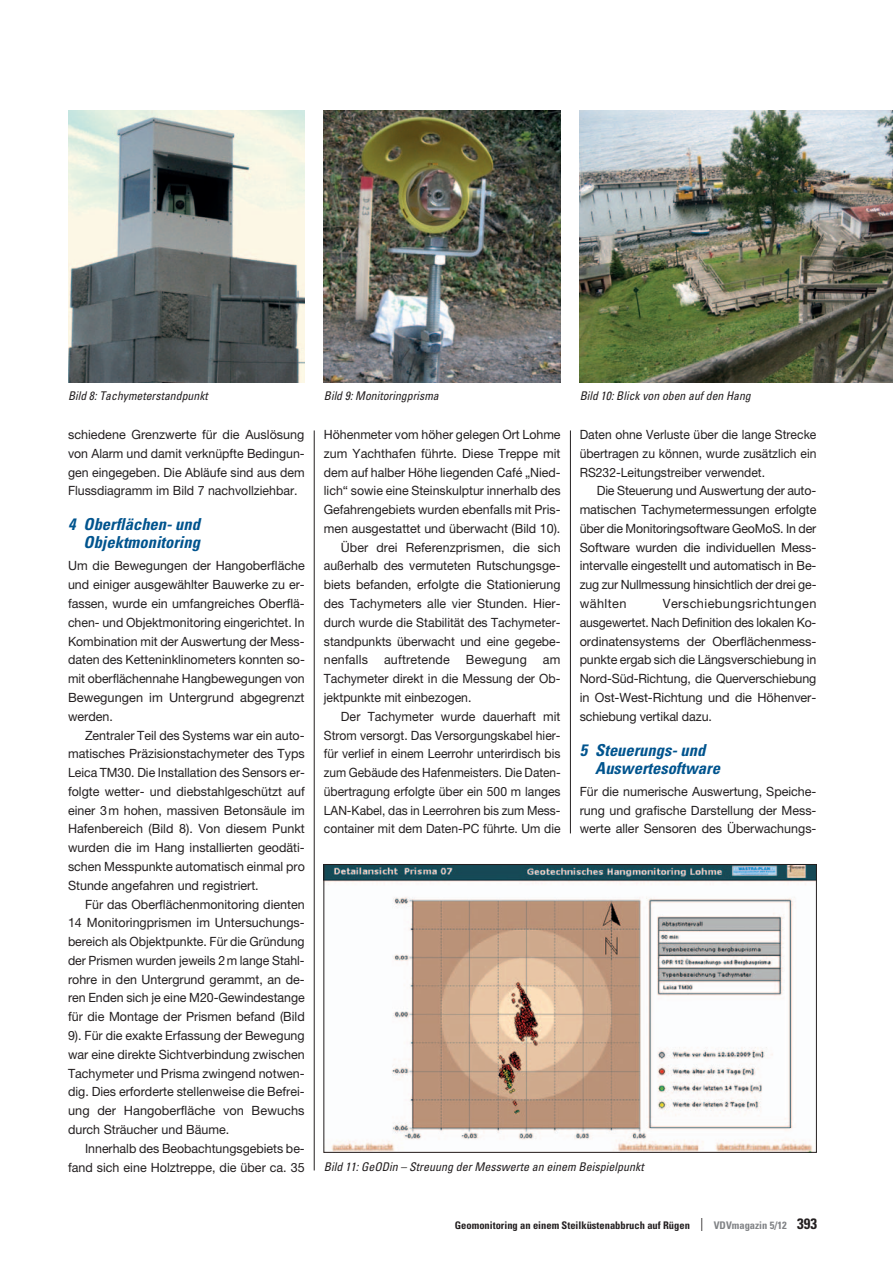
<style>
.page{position:relative;width:893px;height:1263px;background:#fff}
.page>*{position:absolute;margin:0;border:0;box-sizing:border-box;transform-origin:0 0}
.t1{font:italic 700 condensed 16.5px/18px "Univers LT Std";color:#00548e}
.t2{font:12.75px/18.8px "Helvetica Neue";color:#231f20;text-align:justify}
.t3{font:12.75px "Helvetica Neue";color:#231f20;scale:.96 1}
.t4{font:12.75px/18.8px "Helvetica Neue";color:#231f20;text-align:justify;scale:.95 1}
.t5{font:italic condensed 12px "Univers LT Std";color:#231f20}
.t6{font:700 condensed 10.5px "Univers LT Std";color:#231f20}
.s1{font-weight:300;font-size:18px}
.s2{color:#808285}
.s3{font-size:15px}
</style>
<div class="page">
<hr style="left:314px;top:430px;width:1px;height:740px;background:#231f20">
<hr style="left:570px;top:430px;width:1px;height:403px;background:#231f20">
<img style="left:68px;top:110px;width:237px;height:273px">
<img style="left:324px;top:110px;width:237px;height:273px">
<img style="left:580px;top:110px;width:313px;height:273px">
<img style="left:325px;top:866px;width:490px;height:285px">
<div style="left:323px;top:864px;width:494px;height:289px;border:1px solid #231f20"></div>
<p class="t5" style="left:68px;top:388px;width:141px">Bild 8: Tachymeterstandpunkt</p>
<p class="t5" style="left:324px;top:388px;width:116px">Bild 9: Monitoringprisma</p>
<p class="t5" style="left:580px;top:388px;width:173px">Bild 10: Blick von oben auf den Hang</p>
<p class="t2" style="left:68px;top:425px;width:238px">schiedene Grenzwerte für die Auslösung von Alarm und damit verknüpfte Bedingun&shy;gen eingegeben. Die Abläufe sind aus dem Flussdiagramm im Bild 7 nachvollziehbar.</p>
<p class="t1" style="left:68px;top:516px;width:133px;text-align:right">4 Oberflächen- und<br>Objektmonitoring</p>
<p class="t2" style="left:68px;top:556px;width:238px">Um die Bewegungen der Hangoberfläche und einiger ausgewählter Bauwerke zu er&shy;fassen, wurde ein umfangreiches Oberflä&shy;chen- und Objektmonitoring eingerichtet. In Kombination mit der Auswertung der Mess&shy;daten des Ketteninklinometers konnten so&shy;mit oberflächennahe Hangbewegungen von Bewegungen im Untergrund abgegrenzt werden.</p>
<p class="t2" style="left:68px;top:725px;width:238px;text-indent:17px">Zentraler Teil des Systems war ein auto&shy;matisches Präzisionstachymeter des Typs Leica TM30. Die Installation des Sensors er&shy;folgte wetter- und diebstahlgeschützt auf einer 3m hohen, massiven Betonsäule im Hafenbereich (Bild 8). Von diesem Punkt wurden die im Hang installierten geodäti&shy;schen Messpunkte automatisch einmal pro Stunde angefahren und registriert.</p>
<p class="t2" style="left:68px;top:894px;width:238px;text-indent:17px">Für das Oberflächenmonitoring dienten 14 Monitoringprismen im Untersuchungs&shy;bereich als Objektpunkte. Für die Gründung der Prismen wurden jeweils 2m lange Stahl&shy;rohre in den Untergrund gerammt, an de&shy;ren Enden sich je eine M20-Gewindestange für die Montage der Prismen befand (Bild 9). Für die exakte Erfassung der Bewegung war eine direkte Sichtverbindung zwischen Tachymeter und Prisma zwingend notwen&shy;dig. Dies erforderte stellenweise die Befrei&shy;ung der Hangoberfläche von Bewuchs durch Sträucher und Bäume.</p>
<p class="t2" style="left:68px;top:1139px;width:238px;text-align:right">Innerhalb des Beobachtungsgebiets be&shy;fand sich eine Holztreppe, die über ca. 35</p>
<p class="t2" style="left:324px;top:425px;width:238px">Höhenmeter vom höher gelegen Ort Lohme</p>
<p class="t2" style="left:324px;top:444px;width:238px">zum Yachthafen führte. Diese Treppe mit</p>
<p class="t2" style="left:324px;top:462px;width:238px">dem auf halber Höhe liegenden Café „Nied-</p>
<p class="t2" style="left:324px;top:481px;width:238px">lich“ sowie eine Steinskulptur innerhalb des</p>
<p class="t2" style="left:324px;top:500px;width:238px">Gefahrengebiets wurden ebenfalls mit Pris-</p>
<p class="t2" style="left:324px;top:519px;width:238px">men ausgestattet und überwacht (Bild 10).</p>
<p class="t2" style="left:341px;top:538px;width:221px">Über drei Referenzprismen, die sich</p>
<p class="t3" style="left:324px;top:558px;width:248px">außerhalb des vermuteten Rutschungsge-</p>
<p class="t2" style="left:324px;top:575px;width:238px">biets befanden, erfolgte die Stationierung</p>
<p class="t2" style="left:324px;top:594px;width:238px">des Tachymeters alle vier Stunden. Hier-</p>
<p class="t3" style="left:324px;top:615px;width:248px">durch wurde die Stabilität des Tachymeter-</p>
<p class="t3" style="left:324px;top:633px;width:248px">standpunkts überwacht und eine gegebe-</p>
<p class="t2" style="left:324px;top:650px;width:46px">nenfalls</p>
<p class="t2" style="left:384px;top:650px;width:67px">auftretende</p>
<p class="t2" style="left:466px;top:650px;width:63px">Bewegung</p>
<p class="t2" style="left:324px;top:650px;width:238px;text-indent:219px">am Tachymeter direkt in die Messung der Ob&shy;jektpunkte mit einbezogen.</p>
<p class="t2" style="left:324px;top:707px;width:238px;text-indent:17px">Der Tachymeter wurde dauerhaft mit Strom versorgt. Das Versorgungskabel hier&shy;für verlief in einem Leerrohr unterirdisch bis zum Gebäude des Hafenmeisters. Die Daten&shy;übertragung erfolgte über ein 500 m langes LAN-Kabel, das in Leerrohren bis zum Mess&shy;container mit dem Daten-PC führte. Um die</p>
<p class="t4" style="left:580px;top:425px;width:251px">Daten ohne Verluste über die lange Strecke übertragen zu können, wurde zusätzlich ein RS232-Leitungstreiber verwendet.</p>
<p class="t2" style="left:580px;top:481px;width:238px;text-indent:17px">Die Steuerung und Auswertung der auto&shy;matischen Tachymetermessungen erfolgte über die Monitoringsoftware GeoMoS. In der Software wurden die individuellen Mess&shy;intervalle eingestellt und automatisch in Be&shy;zug zur Nullmessung hinsichtlich der drei ge&shy;wählten</p>
<p class="t2" style="left:580px;top:594px;width:238px;text-indent:83px">Verschiebungsrichtungen ausgewertet. Nach Definition des lokalen Ko&shy;ordinatensystems der Oberflächenmess&shy;punkte ergab sich die Längsverschiebung in Nord-Süd-Richtung, die Querverschiebung in Ost-West-Richtung und die Höhenver&shy;schiebung vertikal dazu.</p>
<p class="t1" style="left:595px;top:741px;width:126px;text-indent:-16px">5 Steuerungs- und<br>Auswertesoftware</p>
<p class="t2" style="left:580px;top:782px;width:238px">Für die numerische Auswertung, Speiche&shy;rung und grafische Darstellung der Mess&shy;werte aller Sensoren des Überwachungs-</p>
<p class="t5" style="left:324px;top:1159px;width:321px">Bild 11: GeODin – Streuung der Messwerte an einem Beispielpunkt</p>
<p class="t6" style="left:455px;top:1219px;width:364px">Geomonitoring an einem Steilküstenabbruch auf Rügen <span class="s1">l</span> <span class="s2">VDVmagazin 5/12</span> <span class="s3">393</span></p>
</div>
